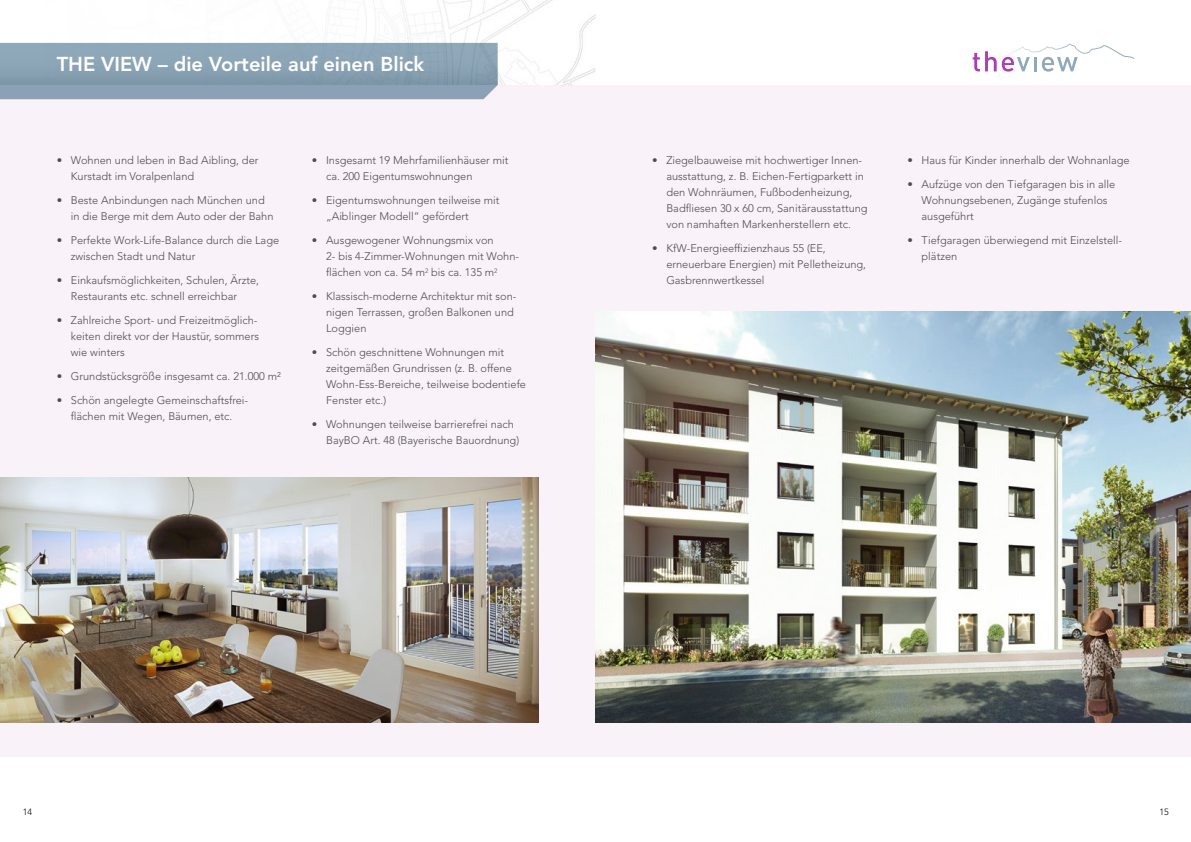
<style>
.page{position:relative;width:1191px;height:842px;background:#fff}
.page>*{position:absolute;margin:0;border:0;box-sizing:border-box;transform-origin:0 0}
.t1{font:800 20px "Avenir LT Std";color:#fff}
.t2{font:300 11px/16px "Avenir LT Std";color:#4e4e4d}
.t3{font:300 9px "Avenir LT Std";color:#000}
</style>
<div class="page">
<img style="left:0;top:0;width:595px;height:85px">
<div style="left:0;top:85px;width:1191px;height:672px;background:#f9f2f9"></div>
<img style="left:0;top:478px;width:539px;height:245px">
<img style="left:595px;top:312px;width:596px;height:411px">
<svg style="left:972px;top:43px;width:162px;height:29px"></svg>
<div style="left:0;top:85px;width:497px;height:14px;background:#8ca0b6"></div>
<div style="left:0;top:43px;width:497px;height:42px;background:linear-gradient(to right,#8aa3b5,#88a0b1)"></div>
<h1 class="t1" style="left:57px;top:52px;width:369px">THE VIEW – die Vorteile auf einen Blick</h1>
<p class="t2" style="left:71px;top:152px;width:189px;text-indent:-14px">• Wohnen und leben in Bad Aibling, der<br>Kurstadt im Voralpenland</p>
<p class="t2" style="left:71px;top:192px;width:204px;text-indent:-14px">• Beste Anbindungen nach München und in die Berge mit dem Auto oder der Bahn</p>
<p class="t2" style="left:71px;top:232px;width:210px;text-indent:-14px">• Perfekte Work-Life-Balance durch die Lage zwischen Stadt und Natur</p>
<p class="t2" style="left:71px;top:272px;width:190px;text-indent:-14px">• Einkaufsmöglichkeiten, Schulen, Ärzte,<br>Restaurants etc. schnell erreichbar</p>
<p class="t2" style="left:71px;top:312px;width:190px;text-indent:-14px">• Zahlreiche Sport- und Freizeitmöglich&shy;keiten direkt vor der Haustür, sommers wie winters</p>
<p class="t2" style="left:57px;top:369px;width:225px">• Grundstücksgröße insgesamt ca. 21.000 m²</p>
<p class="t2" style="left:57px;top:393px;width:193px;text-align:center">• Schön angelegte Gemeinschaftsfrei&shy;flächen mit Wegen, Bäumen, etc.</p>
<p class="t2" style="left:326px;top:153px;width:184px;text-indent:-14px">• Insgesamt 19 Mehrfamilienhäuser mit ca. 200 Eigentumswohnungen</p>
<p class="t2" style="left:326px;top:193px;width:175px;text-indent:-14px">• Eigentumswohnungen teilweise mit „Aiblinger Modell“ gefördert</p>
<p class="t2" style="left:326px;top:233px;width:195px;text-indent:-14px">• Ausgewogener Wohnungsmix von<br>2- bis 4-Zimmer-Wohnungen mit Wohn&shy;flächen von ca. 54 m<sup>2</sup> bis ca. 135 m<sup>2</sup></p>
<p class="t2" style="left:326px;top:288px;width:192px;text-indent:-14px">• Klassisch-moderne Architektur mit son&shy;nigen Terrassen, großen Balkonen und<br>Loggien</p>
<p class="t2" style="left:326px;top:344px;width:201px;text-indent:-14px">• Schön geschnittene Wohnungen mit zeitgemäßen Grundrissen (z. B. offene Wohn-Ess-Bereiche, teilweise bodentiefe Fenster etc.)</p>
<p class="t2" style="left:326px;top:416px;width:195px;text-indent:-14px">• Wohnungen teilweise barrierefrei nach<br>BayBO Art. 48 (Bayerische Bauordnung)</p>
<p class="t2" style="left:666px;top:152px;width:203px;text-indent:-14px">• Ziegelbauweise mit hochwertiger Innen&shy;ausstattung, z. B. Eichen-Fertigparkett in den Wohnräumen, Fußbodenheizung, Badfliesen 30 x 60 cm, Sanitärausstattung von namhaften Markenherstellern etc.</p>
<p class="t2" style="left:666px;top:240px;width:201px;text-indent:-14px">• KfW-Energieeffizienzhaus 55 (EE, erneuerbare Energien) mit Pelletheizung,<br>Gasbrennwertkessel</p>
<p class="t2" style="left:907px;top:153px;width:224px">• Haus für Kinder innerhalb der Wohnanlage</p>
<p class="t2" style="left:921px;top:177px;width:195px;text-indent:-14px">• Aufzüge von den Tiefgaragen bis in alle<br>Wohnungsebenen, Zugänge stufenlos ausgeführt</p>
<p class="t2" style="left:921px;top:233px;width:202px;text-indent:-14px">• Tiefgaragen überwiegend mit Einzelstell&shy;plätzen</p>
<p class="t3" style="left:23px;top:806px;width:11px">14</p>
<p class="t3" style="left:1159px;top:806px;width:11px">15</p>
</div>
